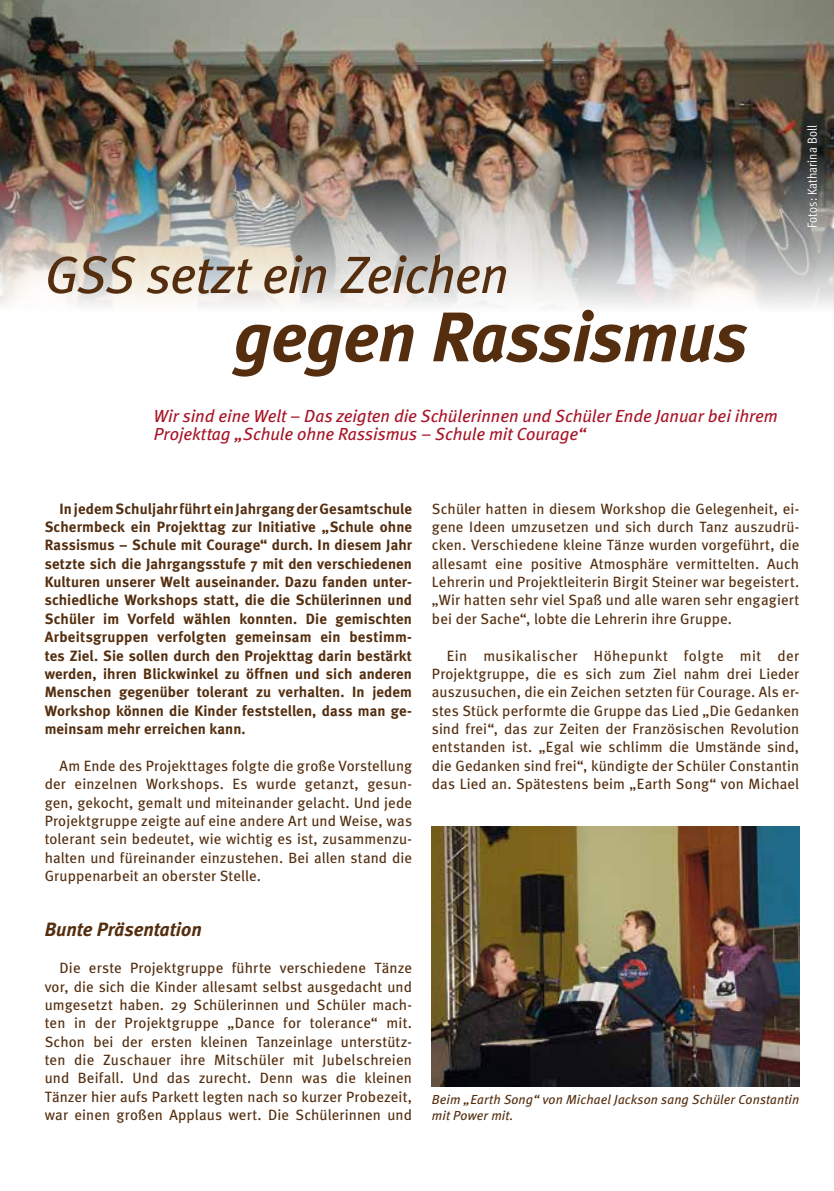
<style>
.page{position:relative;width:834px;height:1191px;background:#fff}
.page>*{position:absolute;margin:0;border:0;box-sizing:border-box;transform-origin:0 0}
.t1{font:italic 700 70px "Meta";letter-spacing:-.01em;color:#542e0f}
.t2{font:italic 52.5px "Meta";letter-spacing:-.02em;color:#542e0f}
.t3{font:italic 700 19.25px "Meta";color:#542e0f}
.t4{font:italic 17.5px/18.4px "Meta";letter-spacing:-.005em;color:#a81528}
.t5{font:14.88px/18.4px "Meta";letter-spacing:.01em;color:#542e0f;text-align:justify}
.t6{font:700 14.88px/18.4px "Meta";letter-spacing:.01em;color:#542e0f;text-align:justify}
.t7{font:italic 13.12px/15.8px "Meta";letter-spacing:.01em;color:#542e0f}
.t8{font:13.12px "Meta Cond Normal";letter-spacing:.005em;color:#fff}
</style>
<div class="page">
<img style="left:0;top:0;width:833px;height:307px">
<img style="left:432px;top:826px;width:367px;height:260px">
<h2 class="t2" style="left:45px;top:241px;width:465px">GSS setzt ein Zeichen</h2>
<h1 class="t1" style="left:234px;top:293px;width:515px">gegen Rassismus</h1>
<p class="t4" style="left:154px;top:406px;width:625px">Wir sind eine Welt – Das zeigten die Schülerinnen und Schüler Ende Januar bei ihrem<br>Projekttag „Schule ohne Rassismus – Schule mit Courage“</p>
<p class="t8" style="left:804px;top:228px;width:104px;rotate:-90deg">Fotos: Katharina Boll</p>
<p class="t6" style="left:45px;top:499px;width:369px;text-indent:15px">In jedem Schuljahr führt ein Jahrgang der Gesamtschule Schermbeck ein Projekttag zur Initiative „Schule ohne Rassismus – Schule mit Courage“ durch. In diesem Jahr setzte sich die Jahrgangsstufe 7 mit den verschiedenen Kulturen unserer Welt auseinander. Dazu fanden unter&shy;schiedliche Workshops statt, die die Schülerinnen und Schüler im Vorfeld wählen konnten. Die gemischten Arbeitsgruppen verfolgten gemeinsam ein bestimm&shy;tes Ziel. Sie sollen durch den Projekttag darin bestärkt werden, ihren Blickwinkel zu öffnen und sich anderen Menschen gegenüber tolerant zu verhalten. In jedem Workshop können die Kinder feststellen, dass man ge&shy;meinsam mehr erreichen kann.</p>
<p class="t5" style="left:45px;top:756px;width:369px;text-indent:15px">Am Ende des Projekttages folgte die große Vorstellung der einzelnen Workshops. Es wurde getanzt, gesun&shy;gen, gekocht, gemalt und miteinander gelacht. Und jede Projektgruppe zeigte auf eine andere Art und Weise, was tolerant sein bedeutet, wie wichtig es ist, zusammenzu&shy;halten und füreinander einzustehen. Bei allen stand die Gruppenarbeit an oberster Stelle.</p>
<p class="t3" style="left:45px;top:917px;width:159px">Bunte Präsentation</p>
<p class="t5" style="left:45px;top:958px;width:369px;text-indent:15px">Die erste Projektgruppe führte verschiedene Tänze vor, die sich die Kinder allesamt selbst ausgedacht und umgesetzt haben. 29 Schülerinnen und Schüler mach&shy;ten in der Projektgruppe „Dance for tolerance“ mit.<br>Schon bei der ersten kleinen Tanzeinlage unterstütz&shy;ten die Zuschauer ihre Mitschüler mit Jubelschreien und Beifall. Und das zurecht. Denn was die kleinen Tänzer hier aufs Parkett legten nach so kurzer Probezeit, war einen großen Applaus wert. Die Schülerinnen und</p>
<p class="t5" style="left:432px;top:499px;width:369px">Schüler hatten in diesem Workshop die Gelegenheit, ei&shy;gene Ideen umzusetzen und sich durch Tanz auszudrü&shy;cken. Verschiedene kleine Tänze wurden vorgeführt, die allesamt eine positive Atmosphäre vermittelten. Auch Lehrerin und Projektleiterin Birgit Steiner war begeistert. „Wir hatten sehr viel Spaß und alle waren sehr engagiert bei der Sache“, lobte die Lehrerin ihre Gruppe.</p>
<p class="t5" style="left:432px;top:646px;width:369px;text-indent:15px">Ein musikalischer Höhepunkt folgte mit der Projektgruppe, die es sich zum Ziel nahm drei Lieder auszusuchen, die ein Zeichen setzten für Courage. Als er&shy;stes Stück performte die Gruppe das Lied „Die Gedanken sind frei“, das zur Zeiten der Französischen Revolution entstanden ist. „Egal wie schlimm die Umstände sind, die Gedanken sind frei“, kündigte der Schüler Constantin das Lied an. Spätestens beim „Earth Song“ von Michael</p>
<p class="t7" style="left:432px;top:1091px;width:369px">Beim „Earth Song“ von Michael Jackson sang Schüler Constantin mit Power mit.</p>
</div>
